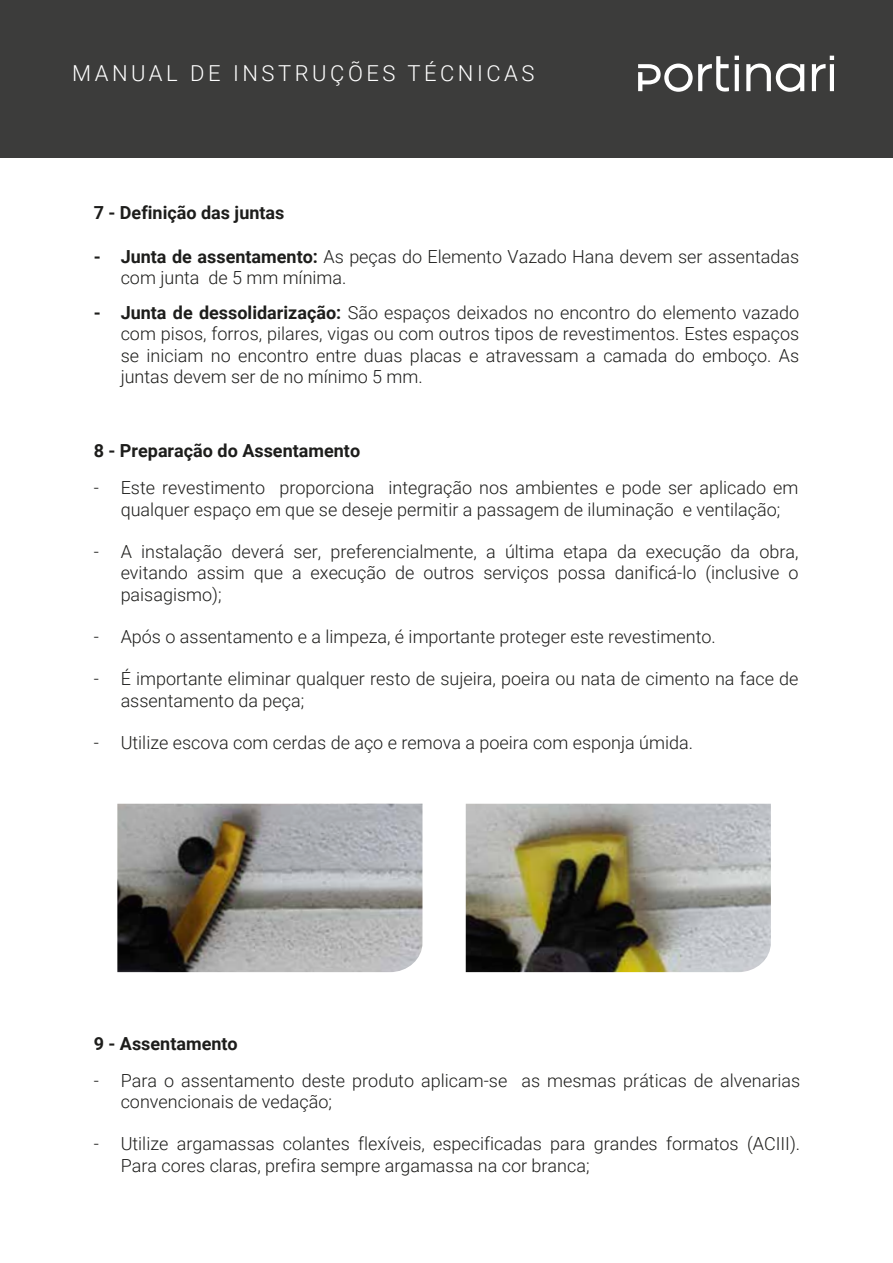
<style>
.page{position:relative;width:893px;height:1263px;background:#fff}
.page>*{position:absolute;margin:0;border:0;box-sizing:border-box;transform-origin:0 0}
.t1{font:300 22.05px "Roboto";letter-spacing:.16em;color:#fff}
.t2{font:300 18px/21.6px "Roboto";color:#1d1d1b}
.t3{font:700 18px "Roboto";color:#1d1d1b}
.s1{font-weight:700}
</style>
<div class="page">
<div style="left:0;top:0;width:893px;height:157px;background:#3c3c3b"></div>
<svg style="left:638px;top:56px;width:91px;height:36px"></svg>
<svg style="left:735px;top:56px;width:4px;height:4px"></svg>
<svg style="left:735px;top:64px;width:4px;height:27px"></svg>
<svg style="left:746px;top:64px;width:58px;height:28px"></svg>
<svg style="left:812px;top:56px;width:22px;height:35px"></svg>
<hr style="left:830px;top:64px;width:4px;height:27px;background:#fff">
<img style="left:117px;top:804px;width:305px;height:168px">
<img style="left:466px;top:804px;width:305px;height:168px">
<p class="t1" style="left:72px;top:57px;width:464px">MANUAL DE INSTRUÇÕES TÉCNICAS</p>
<p class="t3" style="left:94px;top:200px;width:192px">7 - Definição das juntas</p>
<p class="t2" style="left:121px;top:245px;width:680px;text-indent:-27px"><span class="s1">- Junta de assentamento:</span> As peças do Elemento Vazado Hana devem ser assentadas com junta de 5 mm mínima.</p>
<p class="t2" style="left:121px;top:301px;width:680px;text-align:justify;text-indent:-27px"><span class="s1">- Junta de dessolidarização:</span> São espaços deixados no encontro do elemento vazado com pisos, forros, pilares, vigas ou com outros tipos de revestimentos. Estes espaços se iniciam no encontro entre duas placas e atravessam a camada do emboço. As juntas devem ser de no mínimo 5 mm.</p>
<p class="t3" style="left:94px;top:438px;width:268px">8 - Preparação do Assentamento</p>
<p class="t2" style="left:94px;top:476px;width:706px;text-align:center">- Este revestimento proporciona integração nos ambientes e pode ser aplicado em qualquer espaço em que se deseje permitir a passagem de iluminação e ventilação;</p>
<p class="t2" style="left:121px;top:540px;width:679px;text-align:justify;text-indent:-27px">- A instalação deverá ser, preferencialmente, a última etapa da execução da obra, evitando assim que a execução de outros serviços possa danificá-lo (inclusive o paisagismo);</p>
<p class="t2" style="left:94px;top:625px;width:624px">- Após o assentamento e a limpeza, é importante proteger este revestimento.</p>
<p class="t2" style="left:121px;top:667px;width:679px;text-indent:-27px">- É importante eliminar qualquer resto de sujeira, poeira ou nata de cimento na face de assentamento da peça;</p>
<p class="t2" style="left:94px;top:731px;width:601px">- Utilize escova com cerdas de aço e remova a poeira com esponja úmida.</p>
<p class="t3" style="left:94px;top:1030px;width:146px">9 - Assentamento</p>
<p class="t2" style="left:121px;top:1069px;width:681px;text-indent:-27px">- Para o assentamento deste produto aplicam-se as mesmas práticas de alvenarias convencionais de vedação;</p>
<p class="t2" style="left:121px;top:1132px;width:681px;text-indent:-27px">- Utilize argamassas colantes flexíveis, especificadas para grandes formatos (ACIII).<br>Para cores claras, prefira sempre argamassa na cor branca;</p>
</div>
